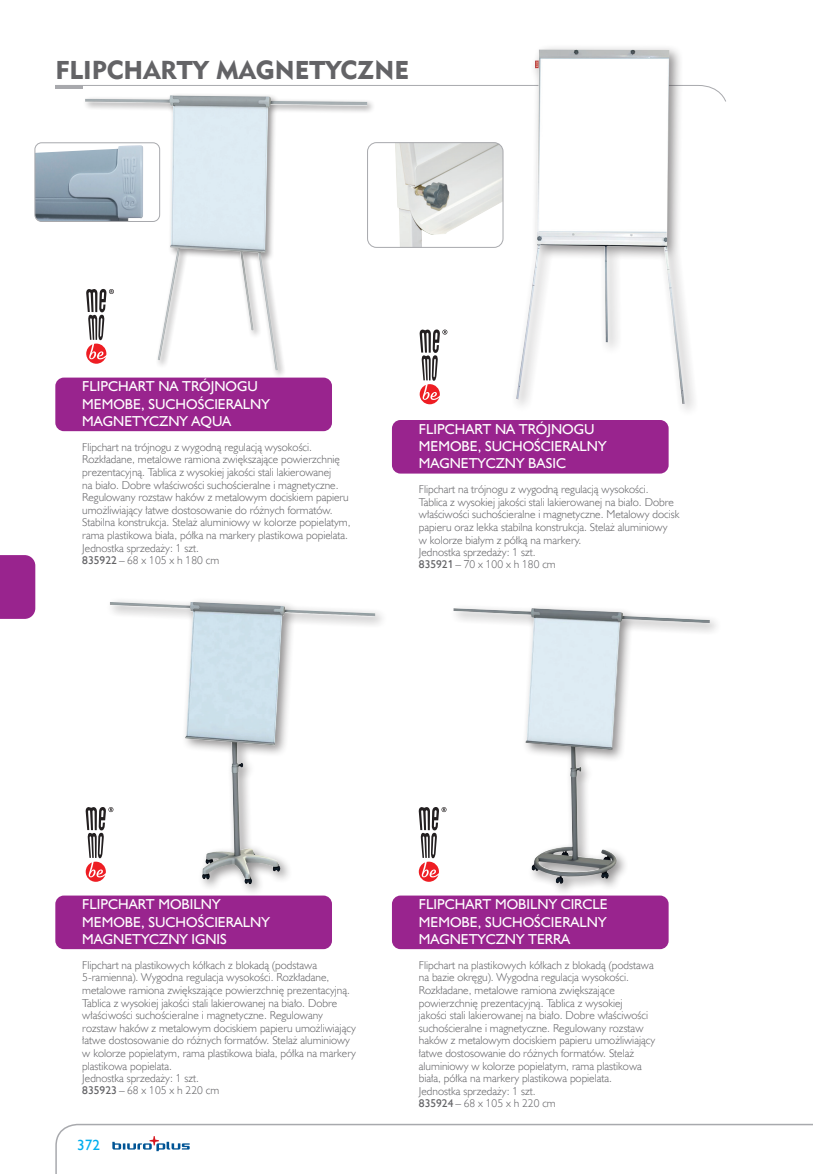
<style>
.page{position:relative;width:813px;height:1174px;background:#fff}
.page>*{position:absolute;margin:0;border:0;box-sizing:border-box;transform-origin:0 0}
.SPIS_TRŚCI_OK{font:25.65px "Geometric 415 Blk EU";color:#636366}
.t1{font:15px "Humanst 521 EU";color:#00aeef}
.opis_produktów{font:14.4px/17.2px "Humanst 521 EU";color:#fff}
.opis_produktów-2{font:11.4px/12.6px "Humanst 521 Lt EU";color:#636366}
.s1{font-family:"Humanst 521 EU"}
</style>
<div class="page">
<svg style="left:55px;top:85px;width:671px;height:17px"></svg>
<hr style="left:55px;top:86px;width:28px;height:3px;background:#a8a9ad">
<svg style="left:55px;top:1123px;width:757px;height:51px"></svg>
<svg style="left:112px;top:1136px;width:77px;height:15px"></svg>
<div style="left:0;top:555px;width:35px;height:64px;background:#99248e"></div>
<div style="left:82px;top:93px;width:294px;height:286px;background:#fff"></div>
<img style="left:85px;top:95px;width:282px;height:275px">
<div style="left:55px;top:377px;width:277px;height:54px;background:#99248e;border-radius:9px"></div>
<div style="left:35px;top:143px;width:124px;height:78px;background:#fff;border-radius:7px"></div>
<img style="left:35px;top:145px;width:108px;height:75px">
<div style="left:35px;top:142px;width:125px;height:80px;border:1px solid #a8a9ad;border-radius:7px"></div>
<svg style="left:86px;top:289px;width:28px;height:75px"></svg>
<div style="left:55px;top:895px;width:277px;height:54px;background:#99248e;border-radius:9px"></div>
<div style="left:392px;top:895px;width:276px;height:54px;background:#99248e;border-radius:9px"></div>
<div style="left:105px;top:597px;width:283px;height:300px;background:#231f20;opacity:.5"></div>
<img style="left:110px;top:602px;width:170px;height:282px">
<div style="left:448px;top:603px;width:274px;height:293px;background:#fff"></div>
<img style="left:453px;top:608px;width:256px;height:275px">
<svg style="left:85px;top:807px;width:28px;height:74px"></svg>
<svg style="left:418px;top:807px;width:28px;height:74px"></svg>
<div style="left:510px;top:44px;width:188px;height:374px;background:#231f20;opacity:.5"></div>
<img style="left:515px;top:50px;width:169px;height:354px">
<img style="left:395px;top:143px;width:107px;height:104px">
<div style="left:367px;top:142px;width:136px;height:106px;border:1px solid #a8a9ad;border-radius:9px"></div>
<div style="left:392px;top:420px;width:276px;height:53px;background:#99248e;border-radius:9px"></div>
<svg style="left:419px;top:329px;width:28px;height:75px"></svg>
<p class="SPIS_TRŚCI_OK" style="left:55px;top:54px;width:355px">FLIPCHARTY MAGNETYCZNE</p>
<p class="opis_produktów" style="left:82px;top:378px;width:189px">FLIPCHART NA TRÓJNOGU<br>MEMOBE, SUCHOŚCIERALNY<br>MAGNETYCZNY AQUA</p>
<p class="opis_produktów-2" style="left:82px;top:440px;width:270px">Flipchart na trójnogu z wygodną regulacją wysokości.<br>Rozkładane, metalowe ramiona zwiększające powierzchnię prezentacyjną. Tablica z wysokiej jakości stali lakierowanej<br>na biało. Dobre właściwości suchościeralne i magnetyczne.<br>Regulowany rozstaw haków z metalowym dociskiem papieru umożliwiający łatwe dostosowanie do różnych formatów.<br>Stabilna konstrukcja. Stelaż aluminiowy w kolorze popielatym, rama plastikowa biała, półka na markery plastikowa popielata.</p>
<p class="opis_produktów-2" style="left:82px;top:541px;width:118px">Jednostka sprzedaży: 1 szt.</p>
<p class="opis_produktów-2" style="left:82px;top:553px;width:138px"><span class="s1">835922</span> – 68 x 105 x h 180 cm</p>
<p class="opis_produktów" style="left:418px;top:420px;width:189px">FLIPCHART NA TRÓJNOGU<br>MEMOBE, SUCHOŚCIERALNY<br>MAGNETYCZNY BASIC</p>
<p class="opis_produktów-2" style="left:418px;top:483px;width:262px">Flipchart na trójnogu z wygodną regulacją wysokości.<br>Tablica z wysokiej jakości stali lakierowanej na biało. Dobre właściwości suchościeralne i magnetyczne. Metalowy docisk papieru oraz lekka stabilna konstrukcja. Stelaż aluminiowy<br>w kolorze białym z półką na markery.</p>
<p class="opis_produktów-2" style="left:418px;top:546px;width:118px">Jednostka sprzedaży: 1 szt.</p>
<p class="opis_produktów-2" style="left:418px;top:558px;width:138px"><span class="s1">835921</span> – 70 x 100 x h 180 cm</p>
<p class="opis_produktów" style="left:82px;top:896px;width:189px">FLIPCHART MOBILNY<br>MEMOBE, SUCHOŚCIERALNY<br>MAGNETYCZNY IGNIS</p>
<p class="opis_produktów-2" style="left:82px;top:958px;width:275px">Flipchart na plastikowych kółkach z blokadą (podstawa 5-ramienna). Wygodna regulacja wysokości. Rozkładane, metalowe ramiona zwiększające powierzchnię prezentacyjną.<br>Tablica z wysokiej jakości stali lakierowanej na biało. Dobre właściwości suchościeralne i magnetyczne. Regulowany rozstaw haków z metalowym dociskiem papieru umożliwiający łatwe dostosowanie do różnych formatów. Stelaż aluminiowy w kolorze popielatym, rama plastikowa biała, półka na markery plastikowa popielata.</p>
<p class="opis_produktów-2" style="left:82px;top:1071px;width:118px">Jednostka sprzedaży: 1 szt.</p>
<p class="opis_produktów-2" style="left:82px;top:1083px;width:138px"><span class="s1">835923</span> – 68 x 105 x h 220 cm</p>
<h2 class="t1" style="left:77px;top:1135px;width:24px">372</h2>
<p class="opis_produktów" style="left:418px;top:896px;width:190px;text-align:justify">FLIPCHART MOBILNY CIRCLE MEMOBE, SUCHOŚCIERALNY MAGNETYCZNY TERRA</p>
<p class="opis_produktów-2" style="left:418px;top:958px;width:238px">Flipchart na plastikowych kółkach z blokadą (podstawa na bazie okręgu). Wygodna regulacja wysokości.<br>Rozkładane, metalowe ramiona zwiększające powierzchnię prezentacyjną. Tablica z wysokiej<br>jakości stali lakierowanej na biało. Dobre właściwości suchościeralne i magnetyczne. Regulowany rozstaw haków z metalowym dociskiem papieru umożliwiający łatwe dostosowanie do różnych formatów. Stelaż aluminiowy w kolorze popielatym, rama plastikowa biała, półka na markery plastikowa popielata.</p>
<p class="opis_produktów-2" style="left:418px;top:1084px;width:118px">Jednostka sprzedaży: 1 szt.</p>
<p class="opis_produktów-2" style="left:418px;top:1096px;width:138px"><span class="s1">835924</span> – 68 x 105 x h 220 cm</p>
</div>
